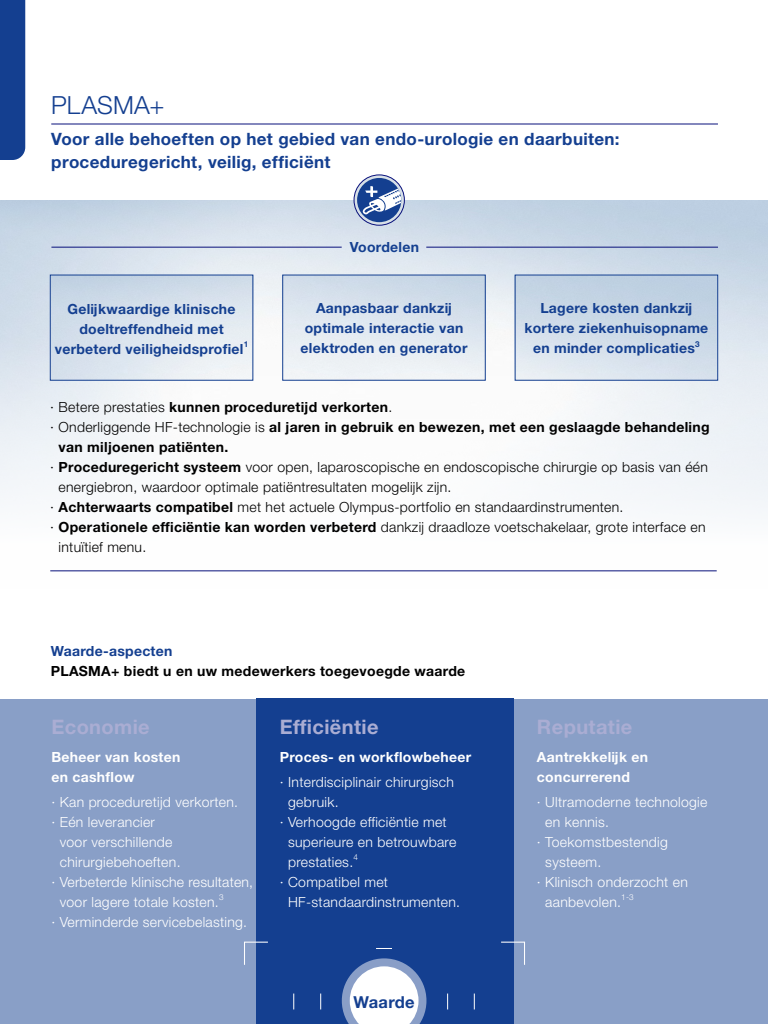
<style>
.page{position:relative;width:768px;height:1024px;background:#fff}
.page>*{position:absolute;margin:0;border:0;box-sizing:border-box;transform-origin:0 0}
.t1{font:300 25px "Helvetica Neue LT Pro";letter-spacing:.005em;color:#143f90}
.t2{font:700 20px "Helvetica Neue LT Pro";letter-spacing:.02em;color:#aaadd3}
.t3{font:700 17px/22.5px "Helvetica Neue LT Pro";letter-spacing:.02em;color:#143f90}
.t4{font:700 16.5px "Helvetica Neue LT Pro";letter-spacing:.02em;color:#143f90}
.t5{font:300 14px/20px "Helvetica Neue LT Pro";letter-spacing:.02em;color:#fff}
.t6{font:300 14px "Helvetica Neue LT Pro";letter-spacing:.02em;color:#000}
.t7{font:700 14px/20px "Helvetica Neue LT Pro";letter-spacing:.02em;color:#143f90;text-align:center}
.t8{font:700 14px "Helvetica Neue LT Pro";letter-spacing:.02em;color:#000}
.t9{font:700 14px/20px "Helvetica Neue LT Pro";letter-spacing:.02em;color:#fff}
.t10{font:300 8.15px "Helvetica Neue LT Pro";color:#fff}
.t11{font:700 8.15px "Helvetica Neue LT Pro";color:#143f90}
.s1{font-weight:300}
.s2{font-weight:700}
</style>
<div class="page">
<img style="left:0;top:200px;width:768px;height:372px">
<hr style="left:51px;top:124px;width:667px;height:1px;background:#08107b">
<div style="left:0;top:0;width:25px;height:160px;background:#143f90"></div>
<div style="left:0;top:699px;width:256px;height:325px;background:#899fc7"></div>
<div style="left:512px;top:699px;width:256px;height:325px;background:#899fc7"></div>
<div style="left:256px;top:699px;width:257px;height:325px;background:#143f90"></div>
<svg style="left:342px;top:958px;width:84px;height:66px;background:#bdc9df"></svg>
<svg style="left:244px;top:941px;width:24px;height:24px"></svg>
<svg style="left:501px;top:941px;width:24px;height:25px"></svg>
<svg style="left:320px;top:994px;width:1px;height:15px"></svg>
<svg style="left:293px;top:994px;width:1px;height:15px"></svg>
<svg style="left:447px;top:994px;width:1px;height:15px"></svg>
<svg style="left:474px;top:994px;width:1px;height:15px"></svg>
<svg style="left:376px;top:948px;width:16px;height:1px"></svg>
<img style="left:284px;top:277px;width:199px;height:101px">
<img style="left:514px;top:275px;width:202px;height:105px">
<img style="left:52px;top:275px;width:202px;height:105px">
<svg style="left:354px;top:175px;width:50px;height:50px"></svg>
<div style="left:353px;top:175px;width:51px;height:51px;border:1px solid #08107b;border-radius:50%"></div>
<hr style="left:51px;top:247px;width:290px;height:1px;background:#08107b">
<hr style="left:426px;top:247px;width:292px;height:1px;background:#08107b">
<hr style="left:50px;top:570px;width:666px;height:1px;background:#08107b">
<div style="left:357px;top:178px;width:44px;height:44px;background:#143f90;border-radius:50%"></div>
<svg style="left:363px;top:178px;width:38px;height:36px"></svg>
<h1 class="t1" style="left:51px;top:90px;width:115px">PLASMA+</h1>
<p class="t3" style="left:51px;top:128px;width:569px">Voor alle behoeften op het gebied van endo-urologie en daarbuiten: proceduregericht, veilig, efficiënt</p>
<p class="t7" style="left:55px;top:299px;width:190px">Gelijkwaardige klinische doeltreffendheid met verbeterd veiligheidsprofiel</p>
<p class="t11" style="left:244px;top:339px;width:6px">1</p>
<p class="t7" style="left:350px;top:236px;width:71px">Voordelen</p>
<p class="t7" style="left:300px;top:297px;width:168px">Aanpasbaar dankzij optimale interactie van elektroden en generator</p>
<p class="t7" style="left:524px;top:297px;width:185px">Lagere kosten dankzij kortere ziekenhuisopname en minder complicaties<sup>3</sup></p>
<p class="t8" style="left:50px;top:398px;width:343px"><span class="s1">∙ Betere prestaties</span> kunnen proceduretijd verkorten<span class="s1">.</span></p>
<p class="t8" style="left:50px;top:418px;width:660px"><span class="s1">∙ Onderliggende HF-technologie is</span> al jaren in gebruik en bewezen, met een geslaagde behandeling</p>
<p class="t8" style="left:59px;top:438px;width:171px">van miljoenen patiënten.</p>
<p class="t6" style="left:50px;top:459px;width:659px">∙ <span class="s2">Proceduregericht systeem</span> voor open, laparoscopische en endoscopische chirurgie op basis van één</p>
<p class="t6" style="left:59px;top:479px;width:394px">energiebron, waardoor optimale patiëntresultaten mogelijk zijn.</p>
<p class="t6" style="left:50px;top:499px;width:574px">∙ <span class="s2">Achterwaarts compatibel</span> met het actuele Olympus-portfolio en standaardinstrumenten.</p>
<p class="t6" style="left:50px;top:519px;width:656px">∙ <span class="s2">Operationele efficiëntie kan worden verbeterd</span> dankzij draadloze voetschakelaar, grote interface en</p>
<p class="t6" style="left:59px;top:539px;width:89px">intuïtief menu.</p>
<p class="t7" style="left:51px;top:641px;width:123px">Waarde-aspecten</p>
<p class="t8" style="left:51px;top:663px;width:416px">PLASMA+ biedt u en uw medewerkers toegevoegde waarde</p>
<h2 class="t2" style="left:51px;top:715px;width:100px">Economie</h2>
<p class="t9" style="left:51px;top:746px;width:130px">Beheer van kosten en cashflow</p>
<p class="t5" style="left:51px;top:791px;width:188px">∙ Kan proceduretijd verkorten.</p>
<p class="t5" style="left:51px;top:811px;width:105px">∙ Eén leverancier</p>
<p class="t5" style="left:60px;top:831px;width:114px">voor verschillende</p>
<p class="t5" style="left:60px;top:851px;width:122px">chirurgiebehoeften.</p>
<p class="t5" style="left:51px;top:871px;width:203px">∙ Verbeterde klinische resultaten,</p>
<p class="t5" style="left:60px;top:891px;width:160px">voor lagere totale kosten.</p>
<p class="t10" style="left:219px;top:892px;width:6px">3</p>
<p class="t5" style="left:51px;top:911px;width:197px">∙ Verminderde servicebelasting.</p>
<h2 class="t2" style="left:280px;top:715px;width:100px">Efficiëntie</h2>
<p class="t9" style="left:280px;top:746px;width:193px">Proces- en workflowbeheer</p>
<p class="t5" style="left:280px;top:771px;width:176px">∙ Interdisciplinair chirurgisch</p>
<p class="t5" style="left:288px;top:791px;width:52px">gebruik.</p>
<p class="t5" style="left:280px;top:811px;width:168px">∙ Verhoogde efficiëntie met</p>
<p class="t5" style="left:288px;top:831px;width:170px">superieure en betrouwbare</p>
<p class="t5" style="left:288px;top:851px;width:67px">prestaties.</p>
<p class="t10" style="left:353px;top:852px;width:6px">4</p>
<p class="t5" style="left:288px;top:871px;width:173px;text-indent:-8px">∙ Compatibel met<br>HF-standaardinstrumenten.</p>
<p class="t4" style="left:353px;top:991px;width:63px">Waarde</p>
<h2 class="t2" style="left:537px;top:715px;width:97px">Reputatie</h2>
<p class="t9" style="left:537px;top:746px;width:113px">Aantrekkelijk en concurrerend</p>
<p class="t5" style="left:537px;top:791px;width:172px">∙ Ultramoderne technologie</p>
<p class="t5" style="left:545px;top:811px;width:65px">en kennis.</p>
<p class="t5" style="left:537px;top:831px;width:132px">∙ Toekomstbestendig</p>
<p class="t5" style="left:545px;top:851px;width:58px">systeem.</p>
<p class="t5" style="left:537px;top:871px;width:152px">∙ Klinisch onderzocht en</p>
<p class="t5" style="left:545px;top:891px;width:77px">aanbevolen.</p>
<p class="t10" style="left:621px;top:892px;width:14px">1-3</p>
</div>
